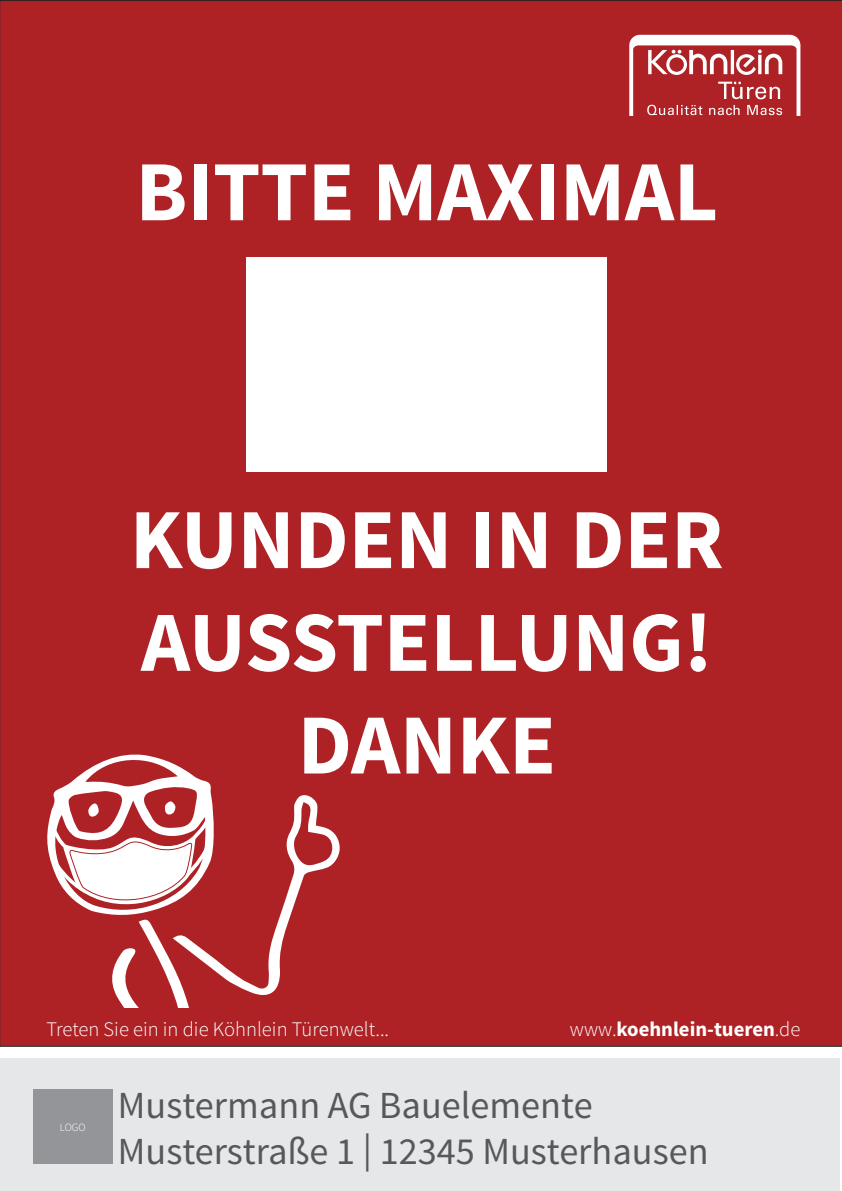
<style>
.page{position:relative;width:842px;height:1191px;background:#fff}
.page>*{position:absolute;margin:0;border:0;box-sizing:border-box;transform-origin:0 0}
.t1{font:700 85.5px/102.7px "Source Sans Pro";color:#fff;text-align:center}
.t2{font:38.2px/45.9px "Source Sans Pro";color:#57585a}
.t3{font:300 20.7px "Source Sans Pro";color:#fff}
.t4{font:700 20.7px "Source Sans Pro";color:#fff}
.t5{font:300 11.1px "Source Sans Pro";color:#fff}
.s1{font-weight:300}
</style>
<div class="page">
<div style="left:0;top:0;width:842px;height:1046px;background:#ae2226"></div>
<svg style="left:629px;top:35px;width:171px;height:81px"></svg>
<div style="left:247px;top:257px;width:360px;height:214px;background:#fff"></div>
<svg style="left:44px;top:752px;width:302px;height:256px"></svg>
<div style="left:0;top:1058px;width:839px;height:133px;background:#e6e7e9"></div>
<div style="left:33px;top:1089px;width:79px;height:74px;background:#939598"></div>
<h1 class="t1" style="left:136px;top:144px;width:584px">BITTE MAXIMAL</h1>
<h1 class="t1" style="left:130px;top:491px;width:595px">KUNDEN IN DER<br>AUSSTELLUNG!<br>DANKE</h1>
<p class="t3" style="left:47px;top:1017px;width:344px">Treten Sie ein in die Köhnlein Türenwelt...</p>
<p class="t4" style="left:570px;top:1016px;width:232px"><span class="s1">www.</span>koehnlein-tueren<span class="s1">.de</span></p>
<p class="t5" style="left:60px;top:1120px;width:27px">LOGO</p>
<p class="t2" style="left:118px;top:1083px;width:592px">Mustermann AG Bauelemente<br>Musterstraße 1 | 12345 Musterhausen</p>
</div>
